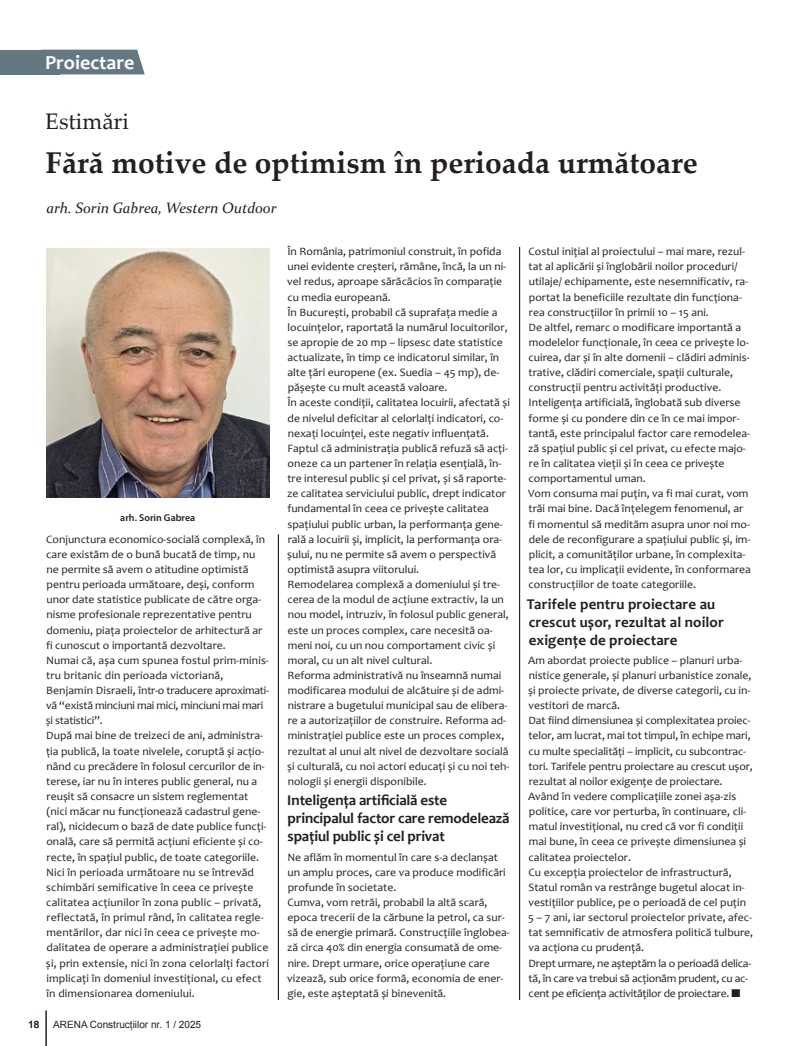
<style>
.page{position:relative;width:798px;height:1046px;background:#fff}
.page>*{position:absolute;margin:0;border:0;box-sizing:border-box;transform-origin:0 0}
.titlu_24_Bold{font:700 30px "Palatino Linotype";color:#231f20}
.supratitlu_Span2C{font:22.5px "Palatino Linotype";color:#231f20}
.t1{font:700 20px "Candara";color:#fff}
.IntertitluCitat_3RND{font:700 15px/18px "Candara";letter-spacing:-.01em;color:#231f20}
.IntertitluCitat_3RND-2{font:700 15px/18px "Candara";letter-spacing:.01em;color:#231f20}
.semnat_It_12{font:italic 15px "Constantia";color:#231f20}
.body_copy_9__12{font:11.25px/15.1px "Candara";color:#231f20;scale:1.04 1}
.body_copy_9__12-2{font:11.25px/15.1px "Candara";letter-spacing:-.02em;color:#231f20;scale:1.04 1}
.t2{font:10px "Arial";color:#231f20}
.caption_foto{font:600 10px "Myriad Pro";color:#231f20}
</style>
<div class="page">
<hr style="left:278px;top:534px;width:1px;height:465px;background:#231f20">
<hr style="left:519px;top:247px;width:1px;height:752px;background:#231f20">
<img style="left:46px;top:249px;width:223px;height:248px">
<hr style="left:46px;top:1010px;width:1px;height:35px;background:#231f20">
<div style="left:0;top:50px;width:59px;height:24px;background:#647882"></div>
<div style="left:59px;top:50px;width:86px;height:24px;background:#647882"></div>
<h3 class="t1" style="left:45px;top:50px;width:91px">Proiectare</h3>
<p class="supratitlu_Span2C" style="left:45px;top:106px;width:85px">Estimări</p>
<p class="titlu_24_Bold" style="left:45px;top:141px;width:653px">Fără motive de optimism în perioada următoare</p>
<p class="semnat_It_12" style="left:46px;top:198px;width:231px">arh. Sorin Gabrea, Western Outdoor</p>
<p class="caption_foto" style="left:120px;top:511px;width:76px">arh. Sorin Gabrea</p>
<p class="body_copy_9__12" style="left:46px;top:531px;width:212px">Conjunctura economico-socială complexă, în care existăm de o bună bucată de timp, nu ne permite să avem o atitudine optimistă pentru perioada următoare, deși, conform unor date statistice publicate de către orga&shy;nisme profesionale reprezentative pentru domeniu, piața proiectelor de arhitectură ar fi cunoscut o importantă dezvoltare.</p>
<p class="body_copy_9__12" style="left:46px;top:652px;width:216px">Numai că, așa cum spunea fostul prim-minis&shy;tru britanic din perioada victoriană, Benjamin Disraeli, într-o traducere aproximati&shy;vă “există minciuni mai mici, minciuni mai mari și statistici”.</p>
<p class="body_copy_9__12" style="left:46px;top:728px;width:213px">După mai bine de treizeci de ani, administra&shy;ția publică, la toate nivelele, coruptă și acțio&shy;nând cu precădere în folosul cercurilor de in&shy;terese, iar nu în interes public general, nu a reușit să consacre un sistem reglementat (nici măcar nu funcționează cadastrul gene&shy;ral), nicidecum o bază de date publice funcți&shy;onală, care să permită acțiuni eficiente și co&shy;recte, în spațiul public, de toate categoriile.</p>
<p class="body_copy_9__12" style="left:46px;top:864px;width:216px">Nici în perioada următoare nu se întrevăd schimbări semificative în ceea ce privește calitatea acțiunilor în zona public – privată, reflectată, în primul rând, în calitatea regle&shy;mentărilor, dar nici în ceea ce privește mo&shy;dalitatea de operare a administrației publice și, prin extensie, nici în zona celorlalți factori implicați în domeniul investițional, cu efect în dimensionarea domeniului.</p>
<p class="t2" style="left:28px;top:1017px;width:13px">18</p>
<p class="t2" style="left:53px;top:1017px;width:149px">ARENA Construcțiilor nr. 1 / 2025</p>
<p class="body_copy_9__12" style="left:287px;top:244px;width:212px">În România, patrimoniul construit, în pofida unei evidente creșteri, rămâne, încă, la un ni&shy;vel redus, aproape sărăcăcios în comparație cu media europeană.</p>
<p class="body_copy_9__12" style="left:287px;top:304px;width:213px">În București, probabil că suprafața medie a locuințelor, raportată la numărul locuitorilor, se apropie de 20 mp – lipsesc date statistice actualizate, în timp ce indicatorul similar, în alte țări europene (ex. Suedia – 45 mp), de&shy;pășește cu mult această valoare.</p>
<p class="body_copy_9__12" style="left:287px;top:395px;width:215px">În aceste condiții, calitatea locuirii, afectată și de nivelul deficitar al celorlalți indicatori, co&shy;nexați locuinței, este negativ influențată.</p>
<p class="body_copy_9__12" style="left:287px;top:440px;width:214px">Faptul că administrația publică refuză să acți&shy;oneze ca un partener în relația esențială, în&shy;tre interesul public și cel privat, și să raporte&shy;ze calitatea serviciului public, drept indicator fundamental în ceea ce privește calitatea spațiului public urban, la performanța gene&shy;rală a locuirii și, implicit, la performanța ora&shy;șului, nu ne permite să avem o perspectivă optimistă asupra viitorului.</p>
<p class="body_copy_9__12" style="left:287px;top:577px;width:214px">Remodelarea complexă a domeniului și tre&shy;cerea de la modul de acțiune extractiv, la un nou model, intruziv, în folosul public general, este un proces complex, care necesită oa&shy;meni noi, cu un nou comportament civic și moral, cu un alt nivel cultural.</p>
<p class="body_copy_9__12" style="left:287px;top:667px;width:215px">Reforma administrativă nu înseamnă numai modificarea modului de alcătuire și de admi&shy;nistrare a bugetului municipal sau de elibera&shy;re a autorizațiilor de construire. Reforma ad&shy;ministrației publice este un proces complex, rezultat al unui alt nivel de dezvoltare socială și culturală, cu noi actori educați și cu noi teh&shy;nologii și energii disponibile.</p>
<p class="IntertitluCitat_3RND" style="left:287px;top:791px;width:224px">Inteligența artificială este principalul factor care remodelează spațiul public și cel privat</p>
<p class="body_copy_9__12" style="left:287px;top:849px;width:211px">Ne aflăm în momentul în care s-a declanșat un amplu proces, care va produce modificări profunde în societate.</p>
<p class="body_copy_9__12" style="left:287px;top:894px;width:215px">Cumva, vom retrăi, probabil la altă scară, epoca trecerii de la cărbune la petrol, ca sur&shy;să de energie primară. Construcțiile înglobea&shy;ză circa 40% din energia consumată de ome&shy;nire. Drept urmare, orice operațiune care vizează, sub orice formă, economia de ener&shy;gie, este așteptată și binevenită.</p>
<p class="body_copy_9__12" style="left:528px;top:244px;width:213px">Costul inițial al proiectului – mai mare, rezul&shy;tat al aplicării și înglobării noilor proceduri/ utilaje/ echipamente, este nesemnificativ, ra&shy;portat la beneficiile rezultate din funcționa&shy;rea construcțiilor în primii 10 – 15 ani.</p>
<p class="body_copy_9__12" style="left:528px;top:319px;width:214px">De altfel, remarc o modificare importantă a modelelor funcționale, în ceea ce privește lo&shy;cuirea, dar și în alte domenii – clădiri adminis&shy;trative, clădiri comerciale, spații culturale, construcții pentru activități productive.</p>
<p class="body_copy_9__12" style="left:528px;top:395px;width:215px">Inteligența artificială, înglobată sub diverse forme și cu pondere din ce în ce mai impor&shy;tantă, este principalul factor care remodelea&shy;ză spațiul public și cel privat, cu efecte majo&shy;re în calitatea vieții și în ceea ce privește comportamentul uman.</p>
<p class="body_copy_9__12" style="left:528px;top:486px;width:215px">Vom consuma mai puțin, va fi mai curat, vom trăi mai bine. Dacă înțelegem fenomenul, ar fi momentul să medităm asupra unor noi mo&shy;dele de reconfigurare a spațiului public și, im&shy;plicit, a comunităților urbane, în complexita&shy;tea lor, cu implicații evidente, în conformarea construcțiilor de toate categoriile.</p>
<p class="IntertitluCitat_3RND-2" style="left:526px;top:594px;width:198px">Tarifele pentru proiectare au crescut ușor, rezultat al noilor exigențe de proiectare</p>
<p class="body_copy_9__12" style="left:528px;top:652px;width:216px">Am abordat proiecte publice – planuri urba&shy;nistice generale, și planuri urbanistice zonale, și proiecte private, de diverse categorii, cu in&shy;vestitori de marcă.</p>
<p class="body_copy_9__12" style="left:528px;top:713px;width:217px">Dat fiind dimensiunea și complexitatea proiec&shy;telor, am lucrat, mai tot timpul, în echipe mari, cu multe specialități – implicit, cu subcontrac&shy;tori. Tarifele pentru proiectare au crescut ușor, rezultat al noilor exigențe de proiectare.</p>
<p class="body_copy_9__12" style="left:528px;top:788px;width:211px">Având în vedere complicațiile zonei așa-zis politice, care vor perturba, în continuare, cli&shy;matul investițional, nu cred că vor fi condiții mai bune, în ceea ce privește dimensiunea și calitatea proiectelor.</p>
<p class="body_copy_9__12" style="left:528px;top:864px;width:218px">Cu excepția proiectelor de infrastructură, Statul român va restrânge bugetul alocat in&shy;vestițiilor publice, pe o perioadă de cel puțin 5 – 7 ani, iar sectorul proiectelor private, afec&shy;tat semnificativ de atmosfera politică tulbure, va acționa cu prudență.</p>
<p class="body_copy_9__12-2" style="left:528px;top:955px;width:216px">Drept urmare, ne așteptăm la o perioadă delica&shy;tă, în care va trebui să acționăm prudent, cu ac&shy;cent pe eficiența activităților de proiectare. ■</p>
</div>
